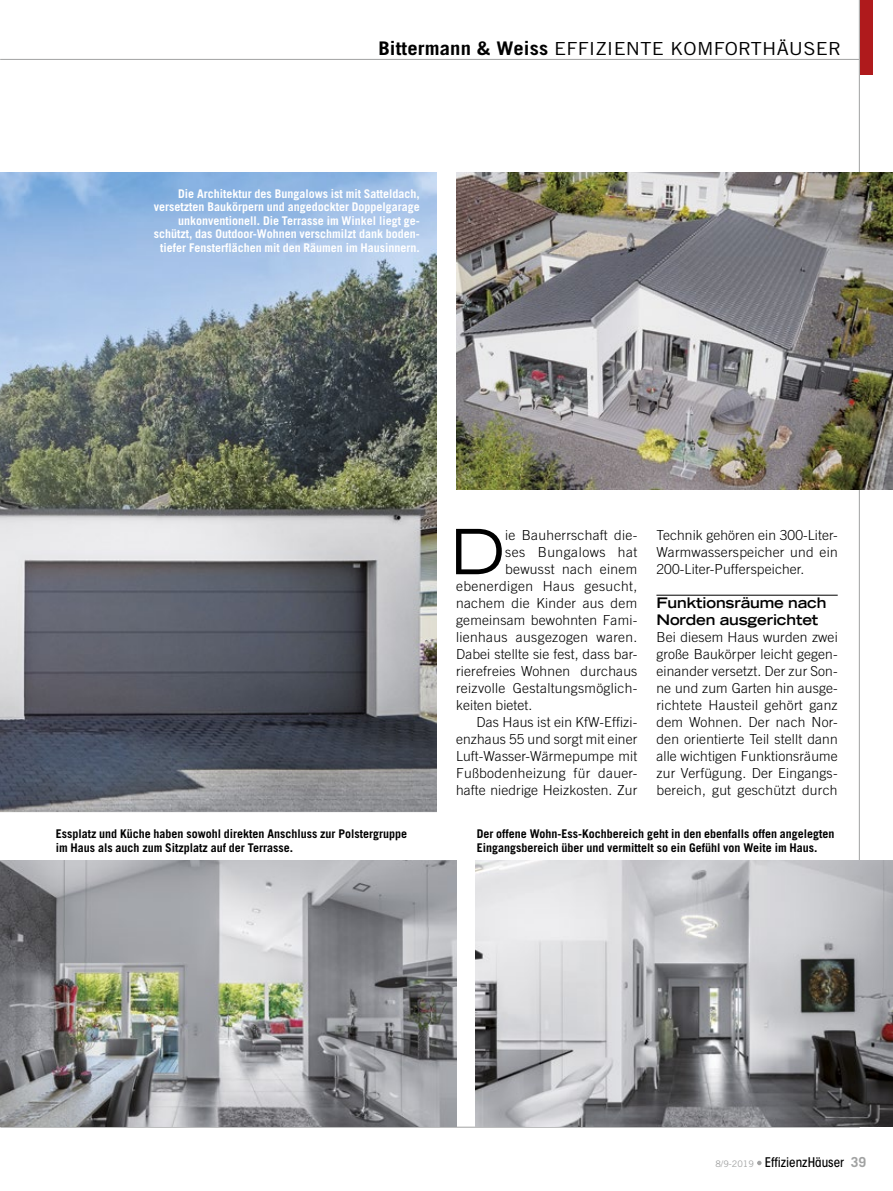
<style>
.page{position:relative;width:893px;height:1191px;background:#fff}
.page>*{position:absolute;margin:0;border:0;box-sizing:border-box;transform-origin:0 0}
.t1{font:expanded 62.4px "Trade Gothic LT Std";color:#000}
.t2{font:18px "Trade Gothic LT Std";letter-spacing:.01em;color:#000;scale:1.1 1}
.t3{font:700 expanded 14.55px/17px "Trade Gothic LT Std";letter-spacing:-.01em;color:#000}
.t4{font:300 13.8px/17px "Trade Gothic LT Std";letter-spacing:.015em;color:#000;text-align:justify}
.t5{font:300 13.8px "Trade Gothic LT Std";letter-spacing:.04em;color:#000}
.t6{font:500 condensed 13.2px "ITC Avant Garde Std";color:#000}
.t7{font:700 12px/13.5px "Trade Gothic LT Std";color:#fff;text-align:right}
.t8{font:700 12px/13.5px "Trade Gothic LT Std";color:#000}
.s1{font-weight:700;font-size:18.75px}
.s2{font-family:"Trade Gothic LT Std";font-weight:400;font-stretch:normal;font-size:9px;color:#a1a2a2}
.s3{font-family:"Trade Gothic LT Std";font-weight:700;font-stretch:normal;font-size:13.8px;color:#a1a2a2}
</style>
<div class="page">
<hr style="left:0;top:1126px;width:859px;height:1px;background:#a1a2a2">
<hr style="left:0;top:59px;width:859px;height:1px;background:#a1a2a2">
<hr style="left:859px;top:0;width:1px;height:1127px;background:#a1a2a2">
<svg style="left:757px;top:1160px;width:5px;height:5px"></svg>
<img style="left:0;top:172px;width:437px;height:640px">
<img style="left:0;top:860px;width:456px;height:266px">
<img style="left:475px;top:860px;width:418px;height:266px">
<img style="left:456px;top:172px;width:437px;height:317px">
<hr style="left:656px;top:595px;width:182px;height:1px;background:#000">
<div style="left:860px;top:0;width:12px;height:75px;background:#af1a1c"></div>
<p class="t2" style="left:378px;top:38px;width:422px"><span class="s1">Bittermann &amp; Weiss</span> EFFIZIENTE KOMFORTHÄUSER</p>
<p class="t7" style="left:154px;top:187px;width:268px">Die Architektur des Bungalows ist mit Satteldach, versetzten Baukörpern und angedockter Doppelgarage unkonventionell. Die Terrasse im Winkel liegt ge&shy;schützt, das Outdoor-Wohnen verschmilzt dank boden&shy;tiefer Fensterflächen mit den Räumen im Hausinnern.</p>
<p class="t1" style="left:450px;top:511px;width:56px">D</p>
<p class="t4" style="left:505px;top:526px;width:134px">ie Bauherrschaft die-</p>
<p class="t5" style="left:505px;top:544px;width:134px">ses Bungalows hat</p>
<p class="t4" style="left:505px;top:560px;width:134px">bewusst nach einem</p>
<p class="t4" style="left:456px;top:577px;width:183px">ebenerdigen Haus gesucht,</p>
<p class="t4" style="left:456px;top:594px;width:183px">nachem die Kinder aus dem</p>
<p class="t4" style="left:456px;top:611px;width:183px">gemeinsam bewohnten Fami-</p>
<p class="t4" style="left:456px;top:628px;width:183px">lienhaus ausgezogen waren.</p>
<p class="t4" style="left:456px;top:645px;width:183px">Dabei stellte sie fest, dass bar-</p>
<p class="t4" style="left:456px;top:663px;width:183px">rierefreies Wohnen durchaus</p>
<p class="t4" style="left:456px;top:680px;width:183px">reizvolle Gestaltungsmöglich-</p>
<p class="t4" style="left:456px;top:697px;width:78px">keiten bietet.</p>
<p class="t4" style="left:476px;top:714px;width:162px">Das Haus ist ein KfW-Effizi-</p>
<p class="t4" style="left:456px;top:731px;width:183px">enzhaus 55 und sorgt mit einer</p>
<p class="t4" style="left:456px;top:748px;width:183px">Luft-Wasser-Wärmepumpe mit</p>
<p class="t4" style="left:456px;top:765px;width:183px">Fußbodenheizung für dauer-</p>
<p class="t4" style="left:456px;top:782px;width:183px">hafte niedrige Heizkosten. Zur</p>
<p class="t4" style="left:656px;top:526px;width:183px">Technik gehören ein 300-Liter-Warmwasserspeicher und ein 200-Liter-Pufferspeicher.</p>
<p class="t3" style="left:656px;top:594px;width:172px">Funktionsräume nach<br>Norden ausgerichtet</p>
<p class="t4" style="left:656px;top:628px;width:183px">Bei diesem Haus wurden zwei große Baukörper leicht gegen&shy;einander versetzt. Der zur Son&shy;ne und zum Garten hin ausge&shy;richtete Hausteil gehört ganz dem Wohnen. Der nach Nor&shy;den orientierte Teil stellt dann alle wichtigen Funktionsräume zur Verfügung. Der Eingangs&shy;bereich, gut geschützt durch</p>
<p class="t8" style="left:56px;top:827px;width:353px">Essplatz und Küche haben sowohl direkten Anschluss zur Polstergruppe im Haus als auch zum Sitzplatz auf der Terrasse.</p>
<p class="t8" style="left:477px;top:827px;width:359px">Der offene Wohn-Ess-Kochbereich geht in den ebenfalls offen angelegten<br>Eingangsbereich über und vermittelt so ein Gefühl von Weite im Haus.</p>
<p class="t6" style="left:715px;top:1153px;width:152px"><span class="s2">8/9-2019</span> EffizienzHäuser <span class="s3">39</span></p>
</div>
